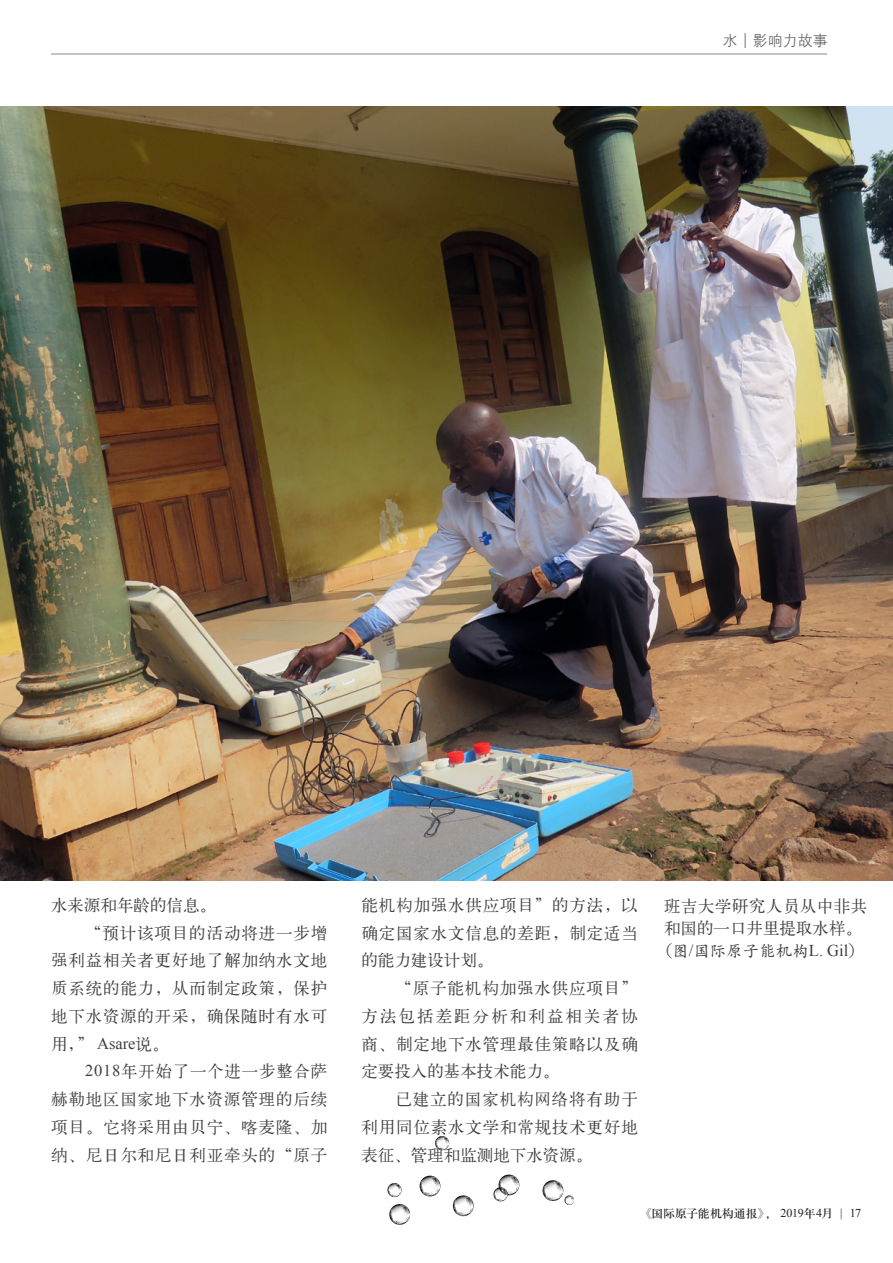
<style>
.page{position:relative;width:893px;height:1263px;background:#fff}
.page>*{position:absolute;margin:0;border:0;box-sizing:border-box;transform-origin:0 0}
.t1{font:16.5px/27.8px "H Ya 1 gj";letter-spacing:.05em;color:#3e3e3f;text-align:justify}
.t2{font:16.5px/22.5px "H Ya 1 gj";letter-spacing:.03em;color:#3e3e3f}
.t3{font:16.5px "H Yc 1 gj";color:#3e3e3f}
.t4{font:16.5px "H Ya 1 gj";color:#3e3e3f}
.t5{font:15px "H Yg 2 gj";color:#636366}
.t6{font:12px "H Ya 3 gj";letter-spacing:-.015em;color:#231f20}
.s1{font-family:"Times New Roman"}
.s2{font-family:"Koz Min Pr 6 N"}
</style>
<div class="page">
<img style="left:1px;top:106px;width:892px;height:774px">
<svg style="left:420px;top:1176px;width:20px;height:20px"></svg>
<svg style="left:387px;top:1183px;width:15px;height:14px"></svg>
<svg style="left:389px;top:1204px;width:21px;height:21px"></svg>
<svg style="left:453px;top:1195px;width:21px;height:21px"></svg>
<svg style="left:493px;top:1174px;width:26px;height:27px"></svg>
<svg style="left:543px;top:1180px;width:31px;height:25px"></svg>
<svg style="left:435px;top:1136px;width:14px;height:14px"></svg>
<hr style="left:51px;top:54px;width:776px;height:1px;background:#636366">
<p class="t5" style="left:723px;top:33px;width:106px">水│影响力故事</p>
<p class="t4" style="left:51px;top:896px;width:166px">水来源和年龄的信息。</p>
<p class="t1" style="left:85px;top:919px;width:244px">“预计该项目的活动将进一步增</p>
<p class="t1" style="left:51px;top:946px;width:278px">强利益相关者更好地了解加纳水文地</p>
<p class="t1" style="left:51px;top:974px;width:278px">质系统的能力，从而制定政策，保护</p>
<p class="t1" style="left:51px;top:1002px;width:278px">地下水资源的开采，确保随时有水可</p>
<p class="t1" style="left:51px;top:1030px;width:119px">用，” <span class="s1">Asare</span>说。</p>
<p class="t1" style="left:85px;top:1057px;width:244px"><span class="s1">2018</span>年开始了一个进一步整合萨</p>
<p class="t1" style="left:51px;top:1085px;width:278px">赫勒地区国家地下水资源管理的后续</p>
<p class="t1" style="left:51px;top:1113px;width:278px">项目。它将采用由贝宁、喀麦隆、加</p>
<p class="t1" style="left:51px;top:1141px;width:278px">纳、尼日尔和尼日利亚牵头的“原子</p>
<p class="t1" style="left:361px;top:891px;width:278px">能机构加强水供应项目”的方法，以确定国家水文信息的差距，制定适当的能力建设计划。</p>
<p class="t1" style="left:361px;top:974px;width:278px;text-indent:34px">“原子能机构加强水供应项目”方法包括差距分析和利益相关者协商、制定地下水管理最佳策略以及确定要投入的基本技术能力。</p>
<p class="t1" style="left:361px;top:1085px;width:278px;text-indent:34px">已建立的国家机构网络将有助于利用同位素水文学和常规技术更好地表征、管理和监测地下水资源。</p>
<p class="t2" style="left:664px;top:895px;width:205px">班吉大学研究人员从中非共和国的一口井里提取水样。</p>
<p class="t3" style="left:656px;top:943px;width:210px"><span class="s2">（</span>图<span class="s1">/</span>国际原子能机构<span class="s1">L. Gil</span><span class="s2">）</span></p>
<p class="t6" style="left:640px;top:1208px;width:223px"><span class="s2">《</span>国际原子能机构通报<span class="s2">》，</span> <span class="s1">2019</span>年<span class="s1">4</span>月 <span class="s1">| 17</span></p>
</div>
